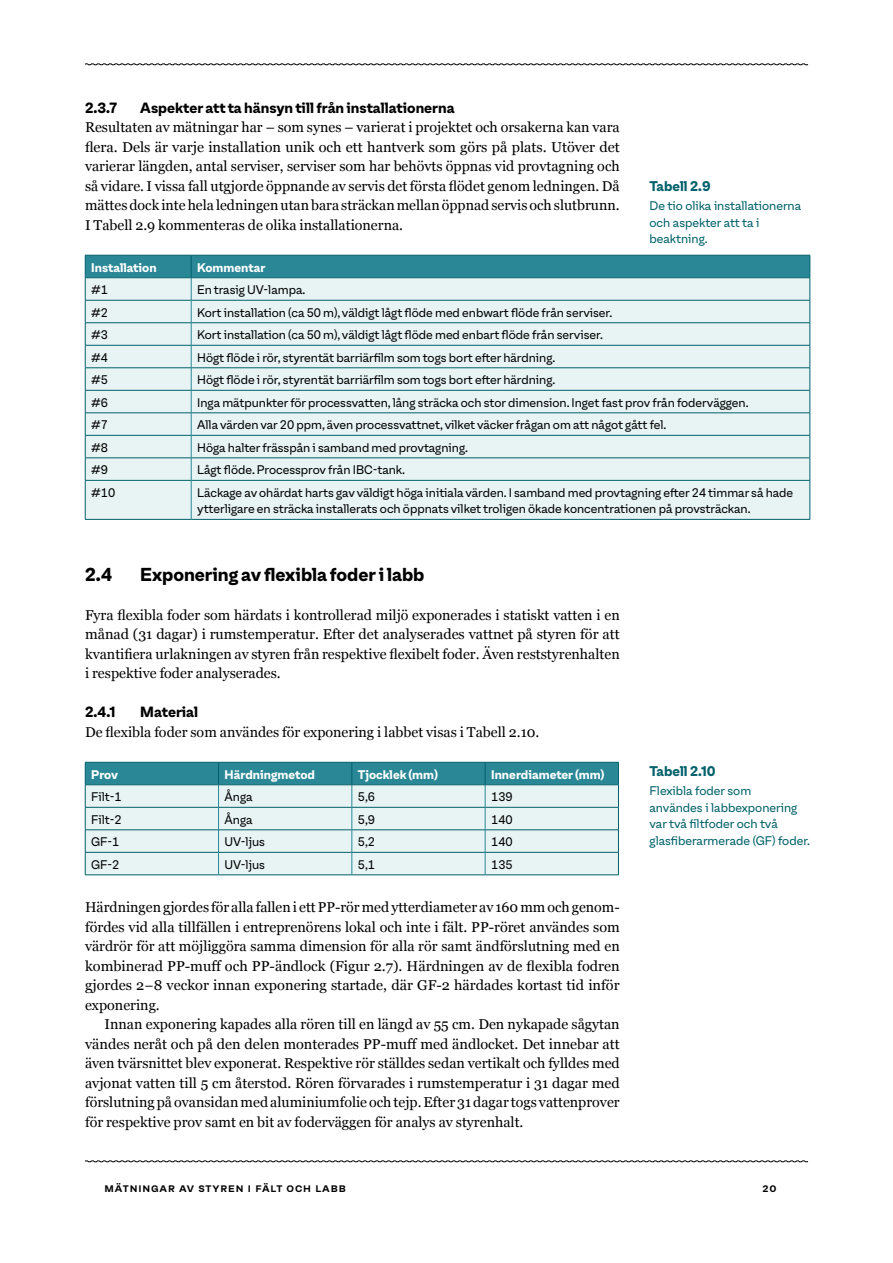
<style>
.page{position:relative;width:893px;height:1263px;background:#fff}
.page>*{position:absolute;margin:0;border:0;box-sizing:border-box;transform-origin:0 0}
.t1{font:700 18px "Oli Grotesk L";letter-spacing:-.005em;color:#000}
.t2{font:14.25px/19.5px "Georgia";color:#000;text-align:justify}
.t3{font:700 14.25px "Oli Grotesk L";color:#000}
.t4{font:700 13.5px "Oli Grotesk L";color:#00616a}
.t5{font:12px/16.5px "Oli Grotesk L";color:#000}
.t6{font:12px/16.5px "Oli Grotesk L";color:#00616a}
.t7{font:700 12px "Oli Grotesk L";color:#fff}
.t8{font:500 12px "Oli Grotesk L";letter-spacing:.075em;color:#000}
</style>
<div class="page">
<svg style="left:85px;top:1160px;width:723px;height:2px"></svg>
<svg style="left:85px;top:63px;width:723px;height:3px"></svg>
<div style="left:86px;top:481px;width:724px;height:38px;background:#e7f4f3"></div>
<hr style="left:85px;top:480px;width:106px;height:1px;background:#00616a">
<hr style="left:85px;top:480px;width:1px;height:39px;background:#00616a">
<hr style="left:191px;top:480px;width:619px;height:1px;background:#00616a">
<hr style="left:810px;top:480px;width:1px;height:39px;background:#00616a">
<hr style="left:85px;top:519px;width:106px;height:1px;background:#00616a">
<hr style="left:191px;top:519px;width:619px;height:1px;background:#00616a">
<hr style="left:191px;top:480px;width:1px;height:39px;background:#2a8896">
<svg style="left:85px;top:255px;width:726px;height:225px;background:#cbe3e4"></svg>
<hr style="left:85px;top:277px;width:106px;height:1px;background:#00616a">
<hr style="left:191px;top:277px;width:619px;height:1px;background:#00616a">
<svg style="left:85px;top:762px;width:534px;height:113px;background:#b8d8da"></svg>
<hr style="left:85px;top:784px;width:134px;height:1px;background:#00616a">
<hr style="left:219px;top:784px;width:133px;height:1px;background:#00616a">
<hr style="left:352px;top:784px;width:133px;height:1px;background:#00616a">
<hr style="left:485px;top:784px;width:134px;height:1px;background:#00616a">
<p class="t3" style="left:85px;top:96px;width:34px">2.3.7</p>
<p class="t3" style="left:140px;top:96px;width:316px">Aspekter att ta hänsyn till från installationerna</p>
<p class="t2" style="left:85px;top:117px;width:536px">Resultaten av mätningar har – som synes – varierat i projektet och orsakerna kan vara flera. Dels är varje installation unik och ett hantverk som görs på plats. Utöver det varierar längden, antal serviser, serviser som har behövts öppnas vid provtagning och så vidare. I vissa fall utgjorde öppnande av servis det första flödet genom ledningen. Då mättes dock inte hela ledningen utan bara sträckan mellan öppnad servis och slutbrunn.<br>I Tabell 2.9 kommenteras de olika installationerna.</p>
<p class="t7" style="left:91px;top:258px;width:67px">Installation</p>
<p class="t7" style="left:197px;top:258px;width:70px">Kommentar</p>
<p class="t5" style="left:91px;top:281px;width:18px">#1</p>
<p class="t5" style="left:197px;top:281px;width:110px">En trasig UV-lampa.</p>
<p class="t5" style="left:91px;top:303px;width:18px">#2</p>
<p class="t5" style="left:197px;top:303px;width:417px">Kort installation (ca 50 m), väldigt lågt flöde med enbwart flöde från serviser.</p>
<p class="t5" style="left:91px;top:326px;width:18px">#3</p>
<p class="t5" style="left:197px;top:326px;width:407px">Kort installation (ca 50 m), väldigt lågt flöde med enbart flöde från serviser.</p>
<p class="t5" style="left:91px;top:348px;width:18px">#4</p>
<p class="t5" style="left:197px;top:348px;width:360px">Högt flöde i rör, styrentät barriärfilm som togs bort efter härdning.</p>
<p class="t5" style="left:91px;top:371px;width:18px">#5</p>
<p class="t5" style="left:197px;top:371px;width:360px">Högt flöde i rör, styrentät barriärfilm som togs bort efter härdning.</p>
<p class="t5" style="left:91px;top:393px;width:18px">#6</p>
<p class="t5" style="left:197px;top:393px;width:553px">Inga mätpunkter för processvatten, lång sträcka och stor dimension. Inget fast prov från foderväggen.</p>
<p class="t5" style="left:91px;top:416px;width:18px">#7</p>
<p class="t5" style="left:197px;top:416px;width:471px">Alla värden var 20 ppm, även processvattnet, vilket väcker frågan om att något gått fel.</p>
<p class="t5" style="left:91px;top:438px;width:18px">#8</p>
<p class="t5" style="left:197px;top:438px;width:272px">Höga halter frässpån i samband med provtagning.</p>
<p class="t5" style="left:91px;top:461px;width:18px">#9</p>
<p class="t5" style="left:197px;top:461px;width:209px">Lågt flöde. Processprov från IBC-tank.</p>
<p class="t5" style="left:91px;top:483px;width:26px">#10</p>
<p class="t5" style="left:197px;top:483px;width:597px">Läckage av ohärdat harts gav väldigt höga initiala värden. I samband med provtagning efter 24 timmar så hade ytterligare en sträcka installerats och öppnats vilket troligen ökade koncentrationen på provsträckan.</p>
<p class="t4" style="left:649px;top:175px;width:63px">Tabell 2.9</p>
<p class="t6" style="left:649px;top:196px;width:153px">De tio olika installationerna och aspekter att ta i beaktning.</p>
<p class="t1" style="left:85px;top:560px;width:29px">2.4</p>
<p class="t1" style="left:140px;top:560px;width:286px">Exponering av flexibla foder i labb</p>
<p class="t2" style="left:85px;top:604px;width:536px">Fyra flexibla foder som härdats i kontrollerad miljö exponerades i statiskt vatten i en månad (31 dagar) i rumstemperatur. Efter det analyserades vattnet på styren för att kvantifiera urlakningen av styren från respektive flexibelt foder. Även reststyrenhalten i respektive foder analyserades.</p>
<p class="t3" style="left:85px;top:701px;width:32px">2.4.1</p>
<p class="t3" style="left:140px;top:701px;width:59px">Material</p>
<p class="t2" style="left:85px;top:721px;width:456px">De flexibla foder som användes för exponering i labbet visas i Tabell 2.10.</p>
<p class="t7" style="left:91px;top:765px;width:28px">Prov</p>
<p class="t7" style="left:225px;top:765px;width:92px">Härdningmetod</p>
<p class="t7" style="left:358px;top:765px;width:82px">Tjocklek (mm)</p>
<p class="t7" style="left:491px;top:765px;width:115px">Innerdiameter (mm)</p>
<p class="t5" style="left:91px;top:788px;width:32px">Filt-1</p>
<p class="t5" style="left:225px;top:788px;width:30px">Ånga</p>
<p class="t5" style="left:358px;top:788px;width:19px">5,6</p>
<p class="t5" style="left:491px;top:788px;width:23px">139</p>
<p class="t5" style="left:91px;top:810px;width:32px">Filt-2</p>
<p class="t5" style="left:225px;top:810px;width:30px">Ånga</p>
<p class="t5" style="left:358px;top:810px;width:19px">5,9</p>
<p class="t5" style="left:491px;top:810px;width:23px">140</p>
<p class="t5" style="left:91px;top:833px;width:30px">GF-1</p>
<p class="t5" style="left:225px;top:833px;width:42px">UV-ljus</p>
<p class="t5" style="left:358px;top:833px;width:19px">5,2</p>
<p class="t5" style="left:491px;top:833px;width:23px">140</p>
<p class="t5" style="left:91px;top:855px;width:30px">GF-2</p>
<p class="t5" style="left:225px;top:855px;width:42px">UV-ljus</p>
<p class="t5" style="left:358px;top:855px;width:19px">5,1</p>
<p class="t5" style="left:491px;top:855px;width:23px">135</p>
<p class="t2" style="left:85px;top:897px;width:536px">Härdningen gjordes för alla fallen i ett PP-rör med ytterdiameter av 160 mm och genom&shy;fördes vid alla tillfällen i entreprenörens lokal och inte i fält. PP-röret användes som värdrör för att möjliggöra samma dimension för alla rör samt ändförslutning med en kombinerad PP-muff och PP-ändlock (Figur 2.7). Härdningen av de flexibla fodren gjordes 2−8 veckor innan exponering startade, där GF-2 härdades kortast tid inför exponering.</p>
<p class="t2" style="left:85px;top:1014px;width:536px;text-indent:19px">Innan exponering kapades alla rören till en längd av 55 cm. Den nykapade sågytan vändes neråt och på den delen monterades PP-muff med ändlocket. Det innebar att även tvärsnittet blev exponerat. Respektive rör ställdes sedan vertikalt och fylldes med avjonat vatten till 5 cm återstod. Rören förvarades i rumstemperatur i 31 dagar med förslutning på ovansidan med aluminiumfolie och tejp. Efter 31 dagar togs vattenprover för respektive prov samt en bit av foderväggen för analys av styrenhalt.</p>
<p class="t8" style="left:105px;top:1178px;width:243px">Mätningar av styren i fält och labb</p>
<p class="t4" style="left:649px;top:760px;width:68px">Tabell 2.10</p>
<p class="t6" style="left:649px;top:781px;width:162px">Flexibla foder som<br>användes i labbexponering var två filtfoder och två glasfiberarmerade (GF) foder.</p>
<p class="t8" style="left:762px;top:1178px;width:16px">20</p>
</div>
